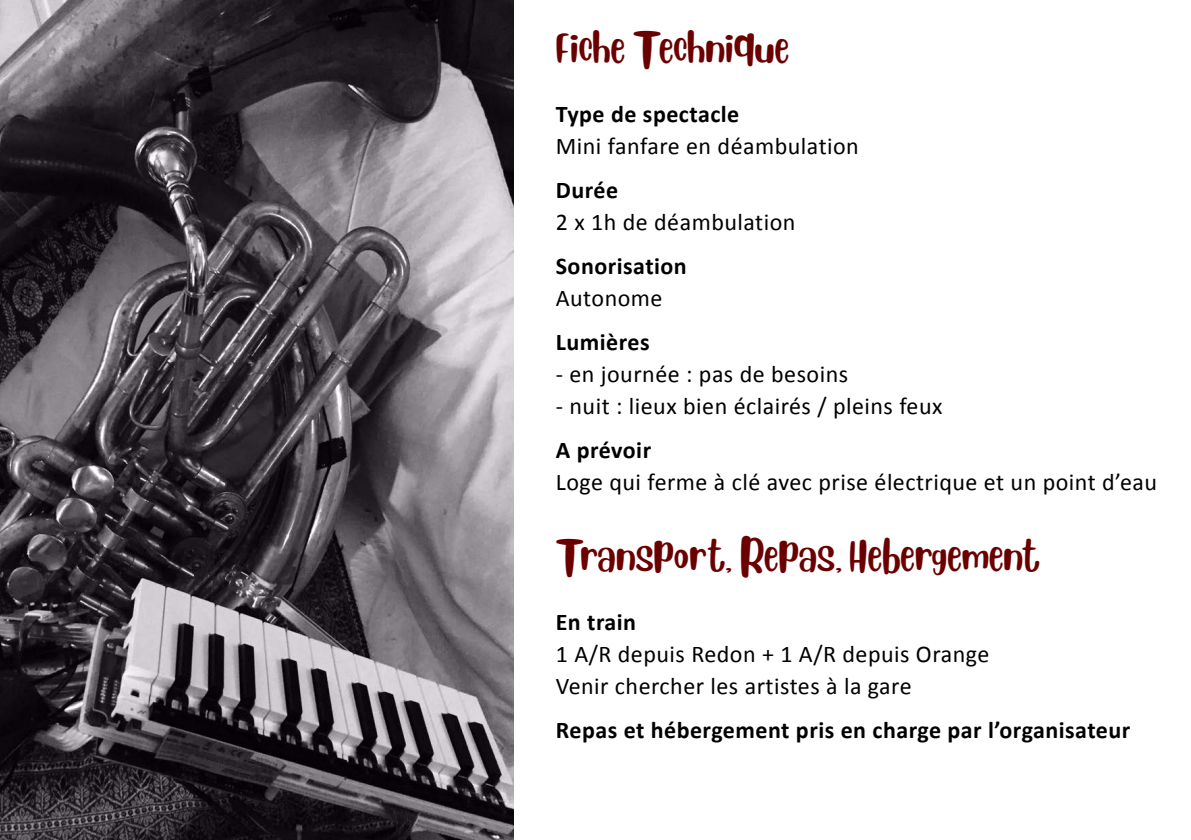
<style>
.page{position:relative;width:1191px;height:840px;background:#fff}
.page>*{position:absolute;margin:0;border:0;box-sizing:border-box;transform-origin:0 0}
.t1{font:32px "Blueberry";color:#6b0000}
.t2{font:24px/32px "Calibri";letter-spacing:.02em;color:#000}
.t3{font:700 24px "Calibri";letter-spacing:.02em;color:#000}
</style>
<div class="page">
<img style="left:0;top:0;width:513px;height:839px">
<h1 class="t1" style="left:556px;top:24px;width:235px">Fiche Technique</h1>
<p class="t3" style="left:556px;top:97px;width:185px">Type de spectacle</p>
<p class="t2" style="left:556px;top:128px;width:305px">Mini fanfare en déambulation</p>
<p class="t3" style="left:556px;top:173px;width:64px">Durée</p>
<p class="t2" style="left:556px;top:204px;width:241px">2 x 1h de déambulation</p>
<p class="t3" style="left:556px;top:248px;width:132px">Sonorisation</p>
<p class="t2" style="left:556px;top:280px;width:108px">Autonome</p>
<p class="t3" style="left:556px;top:324px;width:95px">Lumières</p>
<p class="t2" style="left:556px;top:356px;width:294px">- en journée : pas de besoins</p>
<p class="t2" style="left:556px;top:388px;width:388px">- nuit : lieux bien éclairés / pleins feux</p>
<p class="t3" style="left:556px;top:432px;width:97px">A prévoir</p>
<p class="t2" style="left:556px;top:464px;width:603px">Loge qui ferme à clé avec prise électrique et un point d’eau</p>
<h1 class="t1" style="left:556px;top:531px;width:486px">Transport, Repas, Hebergement</h1>
<p class="t3" style="left:556px;top:605px;width:82px">En train</p>
<p class="t2" style="left:556px;top:636px;width:435px">1 A/R depuis Redon + 1 A/R depuis Orange<br>Venir chercher les artistes à la gare</p>
<p class="t3" style="left:556px;top:713px;width:576px">Repas et hébergement pris en charge par l’organisateur</p>
</div>
